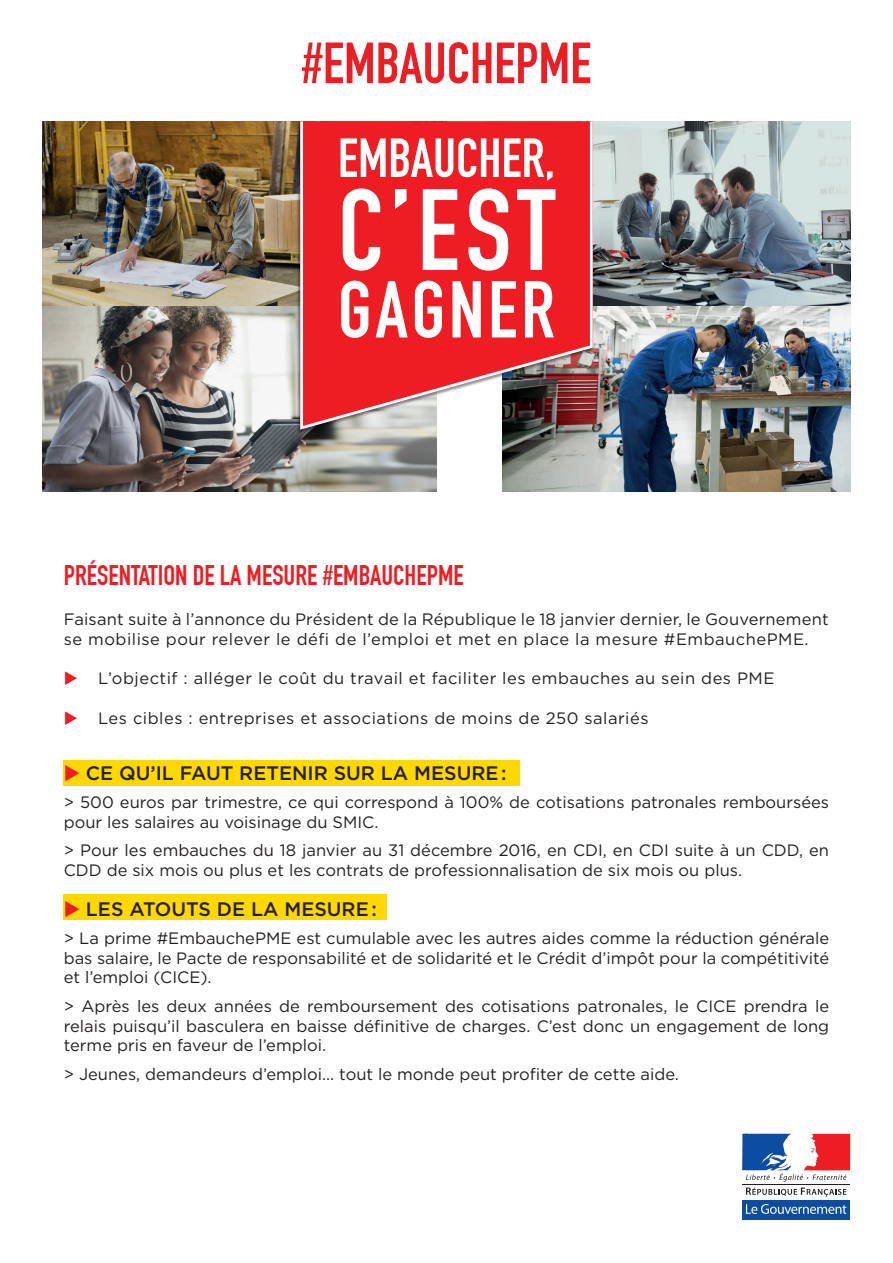
<style>
.page{position:relative;width:893px;height:1263px;background:#fff}
.page>*{position:absolute;margin:0;border:0;box-sizing:border-box;transform-origin:0 0}
.t1{font:700 113.55px "DIN Condensed";color:#fff}
.t2{font:700 79.2px "DIN Condensed";letter-spacing:.05em;color:#fff}
.t3{font:700 57px "DIN Condensed";color:#ee1d23}
.t4{font:700 54.15px "DIN Condensed";color:#fff}
.t5{font:700 27.75px "DIN Condensed";color:#ee1d23}
.t6{font:500 19.5px "Gotham";color:#231f20}
.t7{font:16.5px/19.8px "Gotham";color:#231f20}
.t8{font:16.5px "Gotham";letter-spacing:.03em;color:#231f20}
.s1{color:#ee1d23}
</style>
<div class="page">
<div style="left:63px;top:760px;width:457px;height:26px;background:#ffd801"></div>
<div style="left:63px;top:895px;width:324px;height:25px;background:#ffd801"></div>
<img style="left:43px;top:121px;width:237px;height:185px">
<img style="left:610px;top:121px;width:240px;height:185px">
<img style="left:43px;top:306px;width:393px;height:185px">
<img style="left:503px;top:306px;width:347px;height:185px">
<img style="left:280px;top:121px;width:330px;height:323px">
<svg style="left:299px;top:121px;width:295px;height:310px"></svg>
<svg style="left:742px;top:1134px;width:108px;height:86px"></svg>
<h3 class="t3" style="left:302px;top:30px;width:291px">#EMBAUCHEPME</h3>
<h3 class="t4" style="left:338px;top:126px;width:218px">EMBAUCHER,</h3>
<h1 class="t1" style="left:338px;top:164px;width:219px">C’EST</h1>
<h2 class="t2" style="left:338px;top:263px;width:218px">GAGNER</h2>
<h3 class="t5" style="left:64px;top:559px;width:401px">PRÉSENTATION DE LA MESURE #EMBAUCHEPME</h3>
<p class="t7" style="left:64px;top:609px;width:766px">Faisant suite à l’annonce du Président de la République le 18 janvier dernier, le Gouvernement se mobilise pour relever le défi de l’emploi et met en place la mesure #EmbauchePME.</p>
<p class="t8" style="left:64px;top:668px;width:712px"><span class="s1">◆</span> L’objectif : alléger le coût du travail et faciliter les embauches au sein des PME</p>
<p class="t8" style="left:64px;top:707px;width:586px"><span class="s1">◆</span> Les cibles : entreprises et associations de moins de 250 salariés</p>
<p class="t6" style="left:64px;top:760px;width:444px"><span class="s1">◆</span> CE QU’IL FAUT RETENIR SUR LA MESURE :</p>
<p class="t7" style="left:64px;top:792px;width:767px">&gt; 500 euros par trimestre, ce qui correspond à 100% de cotisations patronales remboursées pour les salaires au voisinage du SMIC.</p>
<p class="t7" style="left:64px;top:840px;width:767px">&gt; Pour les embauches du 18 janvier au 31 décembre 2016, en CDI, en CDI suite à un CDD, en<br>CDD de six mois ou plus et les contrats de professionnalisation de six mois ou plus.</p>
<p class="t6" style="left:64px;top:896px;width:315px"><span class="s1">◆</span> LES ATOUTS DE LA MESURE :</p>
<p class="t7" style="left:64px;top:928px;width:767px;text-align:justify">&gt; La prime #EmbauchePME est cumulable avec les autres aides comme la réduction générale bas salaire, le Pacte de responsabilité et de solidarité et le Crédit d’impôt pour la compétitivité et l’emploi (CICE).</p>
<p class="t7" style="left:64px;top:996px;width:767px;text-align:justify">&gt; Après les deux années de remboursement des cotisations patronales, le CICE prendra le relais puisqu’il basculera en baisse définitive de charges. C’est donc un engagement de long terme pris en faveur de l’emploi.</p>
<p class="t7" style="left:64px;top:1063px;width:617px">&gt; Jeunes, demandeurs d’emploi... tout le monde peut profiter de cette aide.</p>
</div>
